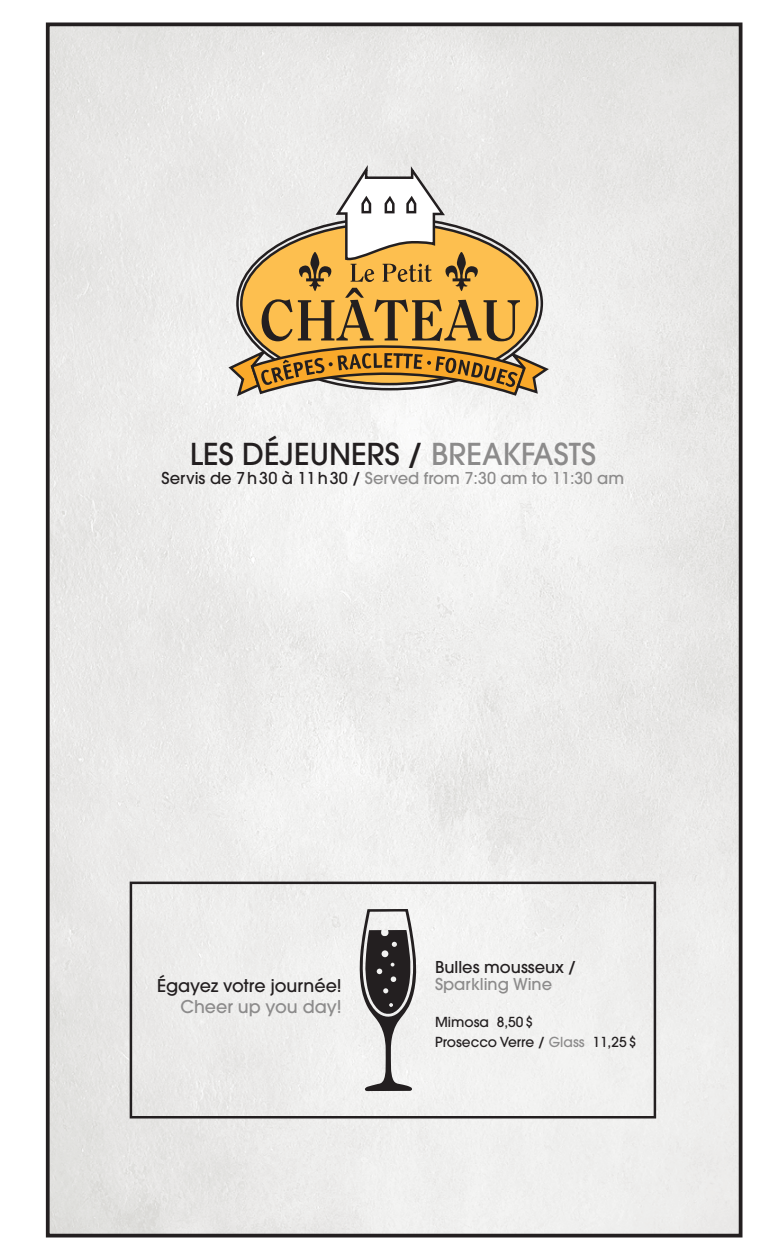
<style>
.page{position:relative;width:765px;height:1260px;background:#fff}
.page>*{position:absolute;margin:0;border:0;box-sizing:border-box;transform-origin:0 0}
._1{font:500 30px "Avant Garde";color:#231f20}
.item{font:500 17.5px "Avant Garde";color:#231f20}
.item-2{font:500 17.5px "Avant Garde";color:#8c8b8b}
._2{font:500 16.25px "Avant Garde";color:#8c8b8b}
.item-3{font:500 16.25px "Avant Garde";color:#231f20}
.item-4{font:500 16.25px "Avant Garde";color:#8c8b8b}
.item-5{font:500 13.75px/19.5px "Avant Garde";color:#231f20}
.s1{color:#8c8b8b}
.s2{color:#231f20}
</style>
<div class="page">
<img style="left:51px;top:27px;width:686px;height:1206px">
<div style="left:46px;top:22px;width:696px;height:1216px;border:4px solid #231f20"></div>
<svg style="left:228px;top:165px;width:321px;height:234px;background:#d3b88a"></svg>
<div style="left:130px;top:882px;width:526px;height:237px;border:2px solid #231f20"></div>
<svg style="left:359px;top:909px;width:57px;height:182px"></svg>
<p class="_1" style="left:190px;top:435px;width:408px">LES DÉJEUNERS / <span class="s1">BREAKFASTS</span></p>
<p class="_2" style="left:162px;top:468px;width:464px"><span class="s2">Servis de 7h30 à 11h30 /</span> Served from 7:30 am to 11:30 am</p>
<p class="item" style="left:157px;top:975px;width:186px">Égayez votre journée!</p>
<p class="item-2" style="left:180px;top:996px;width:163px">Cheer up you day!</p>
<p class="item-3" style="left:435px;top:957px;width:143px">Bulles mousseux /</p>
<p class="item-4" style="left:435px;top:974px;width:119px">Sparkling Wine</p>
<p class="item-5" style="left:435px;top:1012px;width:203px">Mimosa 8,50 $<br>Prosecco Verre / <span class="s1">Glass</span> 11,25 $</p>
</div>
